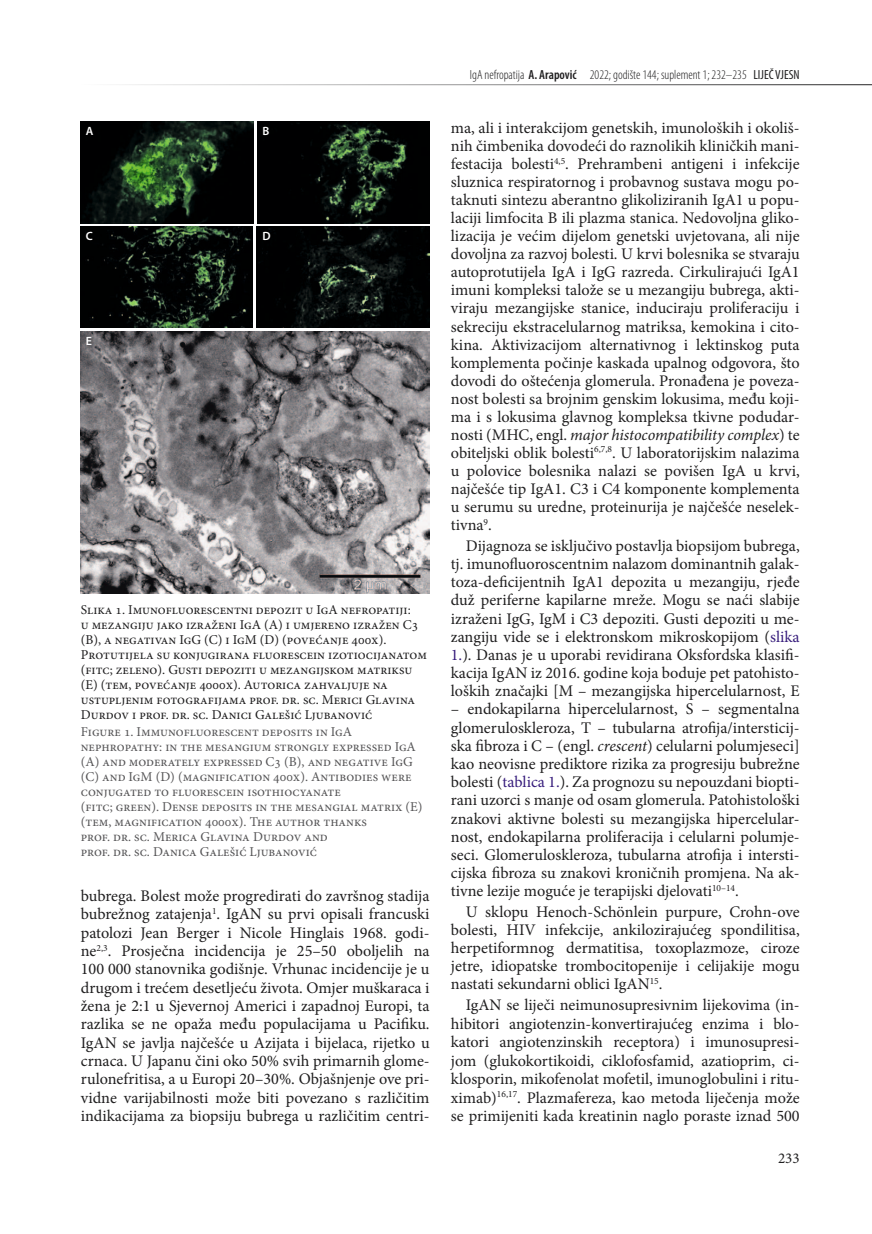
<style>
.page{position:relative;width:872px;height:1234px;background:#fff}
.page>*{position:absolute;margin:0;border:0;box-sizing:border-box;transform-origin:0 0}
.t1{font:16.2px/18px "Minion Pro";color:#1f1e1f;text-align:justify}
.t2{font:15px "Minion Pro";color:#1f1e1f}
.t3{font:13.5px/15px "Minion Pro";color:#1f1e1f}
.t4{font:13.5px/15px "Minion Pro";color:#565557}
.t5{font:300 condensed 13.2px "Myriad Pro";color:#1f1e1f}
.t6{font:600 12px "Myriad Pro";color:#fff}
.s1{font-weight:600}
.s2{font-weight:400}
.s3{font-style:italic}
.s4{color:#371d7c}
</style>
<div class="page">
<hr style="left:81px;top:84px;width:791px;height:1px;background:#1f1e1f">
<img style="left:81px;top:121px;width:172px;height:102px">
<img style="left:257px;top:121px;width:172px;height:102px">
<img style="left:81px;top:226px;width:171px;height:102px">
<img style="left:257px;top:226px;width:172px;height:102px">
<img style="left:81px;top:331px;width:348px;height:262px">
<p class="t6" style="left:86px;top:123px;width:9px">A</p>
<p class="t6" style="left:86px;top:228px;width:9px">C</p>
<p class="t6" style="left:86px;top:333px;width:8px">E</p>
<p class="t6" style="left:262px;top:123px;width:8px">B</p>
<p class="t6" style="left:262px;top:228px;width:10px">D</p>
<p class="t3" style="left:81px;top:602px;width:348px">Slika 1. Imunofluorescentni depozit u IgA nefropatiji:<br>u mezangiju jako izraženi IgA (A) i umjereno izražen C3 (B), a negativan IgG (C) i IgM (D) (povećanje 400x).<br>Protutijela su konjugirana fluorescein izotiocijanatom (fitc; zeleno). Gusti depoziti u mezangijskom matriksu (E) (tem, povećanje 4000x). Autorica zahvaljuje na ustupljenim fotografijama prof. dr. sc. Merici Glavina Durdov i prof. dr. sc. Danici Galešić Ljubanović</p>
<p class="t4" style="left:81px;top:724px;width:343px">Figure 1. Immunofluorescent deposits in IgA nephropathy: in the mesangium strongly expressed IgA (A) and moderately expressed C3 (B), and negative IgG (C) and IgM (D) (magnification 400x). Antibodies were conjugated to fluorescein isothiocyanate<br>(fitc; green). Dense deposits in the mesangial matrix (E) (tem, magnification 4000x). The author thanks<br>prof. dr. sc. Merica Glavina Durdov and<br>prof. dr. sc. Danica Galešić Ljubanović</p>
<p class="t1" style="left:81px;top:886px;width:350px">bubrega. Bolest može progredirati do završnog stadija bubrežnog zatajenja<sup>1</sup>. IgAN su prvi opisali francuski patolozi Jean Berger i Nicole Hinglais 1968. godi&shy;ne<sup>2,3</sup>. Prosječna incidencija je 25–50 oboljelih na 100 000 stanovnika godišnje. Vrhunac incidencije je u drugom i trećem desetljeću života. Omjer muškaraca i žena je 2:1 u Sjevernoj Americi i zapadnoj Europi, ta razlika se ne opaža među populacijama u Pacifiku.<br>IgAN se javlja najčešće u Azijata i bijelaca, rijetko u crnaca. U Japanu čini oko 50% svih primarnih glome&shy;rulonefritisa, a u Europi 20–30%. Objašnjenje ove pri&shy;vidne varijabilnosti može biti povezano s različitim indikacijama za biopsiju bubrega u različitim centri-</p>
<p class="t5" style="left:470px;top:67px;width:331px">IgA nefropatija <span class="s1">A. Arapović</span> 2022; godište 144; suplement 1; 232–235 <span class="s2">LIJEČ VJESN</span></p>
<p class="t1" style="left:451px;top:119px;width:350px">ma, ali i interakcijom genetskih, imunoloških i okoliš&shy;nih čimbenika dovodeći do raznolikih kliničkih mani&shy;festacija bolesti<sup>4,5</sup>. Prehrambeni antigeni i infekcije sluznica respiratornog i probavnog sustava mogu po&shy;taknuti sintezu aberantno glikoliziranih IgA1 u popu&shy;laciji limfocita B ili plazma stanica. Nedovoljna gliko&shy;lizacija je većim dijelom genetski uvjetovana, ali nije dovoljna za razvoj bolesti. U krvi bolesnika se stvaraju autoprotutijela IgA i IgG razreda. Cirkulirajući IgA1 imuni kompleksi talože se u mezangiju bubrega, akti&shy;viraju mezangijske stanice, induciraju proliferaciju i sekreciju ekstracelularnog matriksa, kemokina i cito&shy;kina. Aktivizacijom alternativnog i lektinskog puta komplementa počinje kaskada upalnog odgovora, što dovodi do oštećenja glomerula. Pronađena je poveza&shy;nost bolesti sa brojnim genskim lokusima, među koji&shy;ma i s lokusima glavnog kompleksa tkivne podudar&shy;nosti (MHC, engl. <span class="s3">major histocompatibility complex</span>) te obiteljski oblik bolesti<sup>6,7,8</sup>. U laboratorijskim nalazima u polovice bolesnika nalazi se povišen IgA u krvi, najčešće tip IgA1. C3 i C4 komponente komplementa u serumu su uredne, proteinurija je najčešće neselek&shy;tivna<sup>9</sup>.</p>
<p class="t1" style="left:451px;top:536px;width:350px;text-indent:15px">Dijagnoza se isključivo postavlja biopsijom bubrega, tj. imunofluoroscentnim nalazom dominantnih galak&shy;toza-deficijentnih IgA1 depozita u mezangiju, rjeđe duž periferne kapilarne mreže. Mogu se naći slabije izraženi IgG, IgM i C3 depoziti. Gusti depoziti u me&shy;zangiju vide se i elektronskom mikroskopijom (<span class="s4">slika 1.</span>). Danas je u uporabi revidirana Oksfordska klasifi&shy;kacija IgAN iz 2016. godine koja boduje pet patohisto&shy;loških značajki [M – mezangijska hipercelularnost, E</p>
<p class="t1" style="left:451px;top:700px;width:350px">– endokapilarna hipercelularnost, S – segmentalna glomeruloskleroza, T – tubularna atrofija/intersticij&shy;ska fibroza i C – (engl. <span class="s3">crescent</span>) celularni polumjeseci] kao neovisne prediktore rizika za progresiju bubrežne bolesti (<span class="s4">tablica 1.</span>). Za prognozu su nepouzdani biopti&shy;rani uzorci s manje od osam glomerula. Patohistološki znakovi aktivne bolesti su mezangijska hipercelular&shy;nost, endokapilarna proliferacija i celularni polumje&shy;seci. Glomeruloskleroza, tubularna atrofija i intersti&shy;cijska fibroza su znakovi kroničnih promjena. Na ak&shy;tivne lezije moguće je terapijski djelovati<sup>10–14</sup>.</p>
<p class="t1" style="left:451px;top:902px;width:350px;text-indent:15px">U sklopu Henoch-Schönlein purpure, Crohn-ove bolesti, HIV infekcije, ankilozirajućeg spondilitisa, herpetiformnog dermatitisa, toxoplazmoze, ciroze jetre, idiopatske trombocitopenije i celijakije mogu nastati sekundarni oblici IgAN<sup>15</sup>.</p>
<p class="t1" style="left:451px;top:995px;width:350px;line-height:18.5px;text-indent:15px">IgAN se liječi neimunosupresivnim lijekovima (in&shy;hibitori angiotenzin-konvertirajućeg enzima i blo&shy;katori angiotenzinskih receptora) i imunosupresi&shy;jom (glukokortikoidi, ciklofosfamid, azatioprim, ci&shy;klosporin, mikofenolat mofetil, imunoglobulini i ritu&shy;ximab)<sup>16,17</sup>. Plazmafereza, kao metoda liječenja može se primijeniti kada kreatinin naglo poraste iznad 500</p>
<p class="t2" style="left:778px;top:1147px;width:23px">233</p>
</div>
